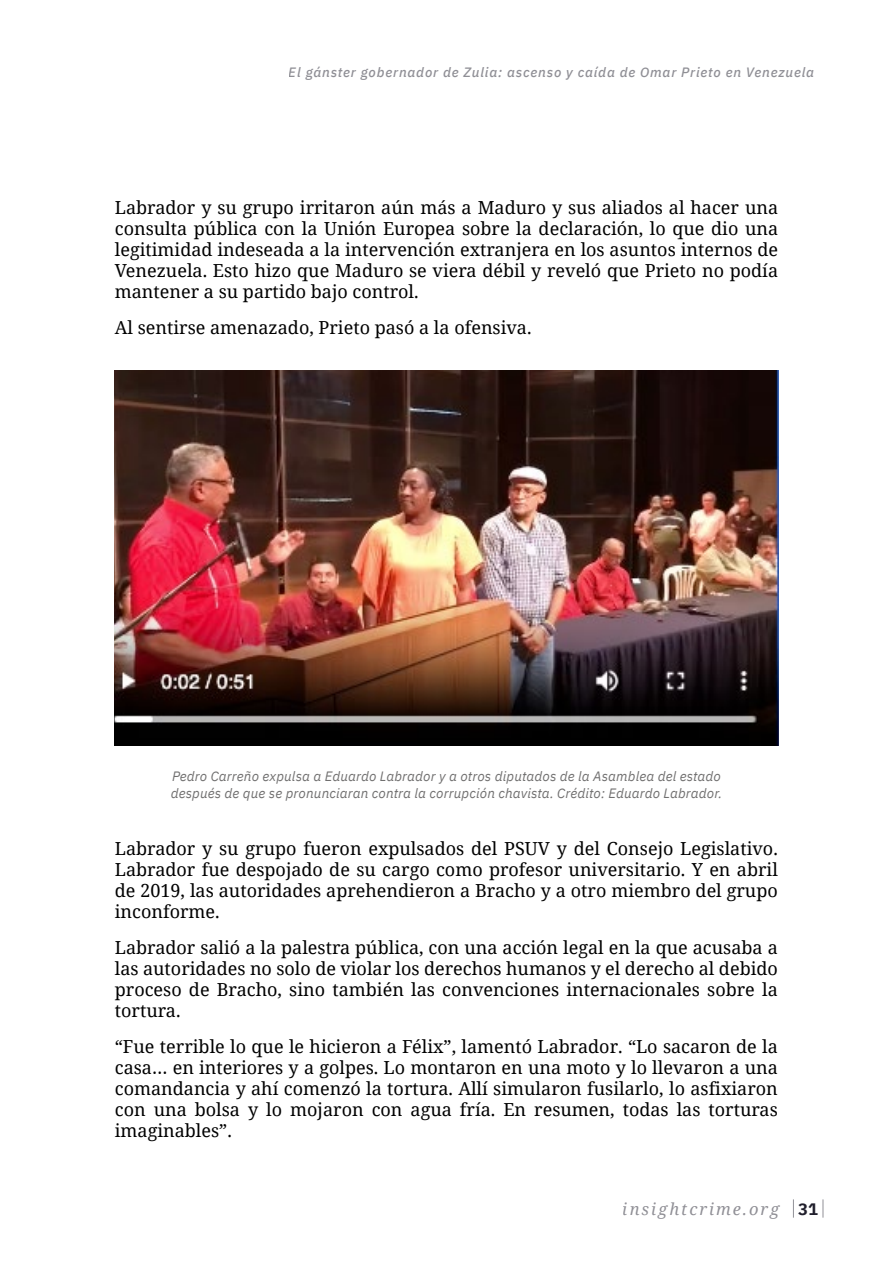
<style>
.page{position:relative;width:893px;height:1263px;background:#fff}
.page>*{position:absolute;margin:0;border:0;box-sizing:border-box;transform-origin:0 0}
.t1{font:18px/21px "Noto Serif";color:#000;text-align:justify}
.t2{font:italic 16.5px "Noto Serif";letter-spacing:.12em;color:#201f2c}
.t3{font:700 16.5px "IBM Plex Sans";color:#201f2c}
.t4{font:italic 13.5px/16.5px "IBM Plex Sans";letter-spacing:.01em;color:#706f6f}
.t5{font:italic 500 13.5px "IBM Plex Sans";letter-spacing:.06em;color:#201f2c}
</style>
<div class="page">
<svg style="left:793px;top:1199px;width:1px;height:18px"></svg>
<svg style="left:823px;top:1199px;width:1px;height:18px"></svg>
<img style="left:115px;top:370px;width:663px;height:375px">
<p class="t5" style="left:289px;top:62px;width:527px">El gánster gobernador de Zulia: ascenso y caída de Omar Prieto en Venezuela</p>
<p class="t1" style="left:115px;top:197px;width:665px">Labrador y su grupo irritaron aún más a Maduro y sus aliados al hacer una consulta pública con la Unión Europea sobre la declaración, lo que dio una legitimidad indeseada a la intervención extranjera en los asuntos internos de Venezuela. Esto hizo que Maduro se viera débil y reveló que Prieto no podía mantener a su partido bajo control.</p>
<p class="t1" style="left:115px;top:317px;width:418px">Al sentirse amenazado, Prieto pasó a la ofensiva.</p>
<p class="t4" style="left:171px;top:767px;width:553px">Pedro Carreño expulsa a Eduardo Labrador y a otros diputados de la Asamblea del estado después de que se pronunciaran contra la corrupción chavista. Crédito: Eduardo Labrador.</p>
<p class="t1" style="left:115px;top:837px;width:665px">Labrador y su grupo fueron expulsados del PSUV y del Consejo Legislativo.<br>Labrador fue despojado de su cargo como profesor universitario. Y en abril de 2019, las autoridades aprehendieron a Bracho y a otro miembro del grupo inconforme.</p>
<p class="t1" style="left:115px;top:936px;width:665px">Labrador salió a la palestra pública, con una acción legal en la que acusaba a las autoridades no solo de violar los derechos humanos y el derecho al debido proceso de Bracho, sino también las convenciones internacionales sobre la tortura.</p>
<p class="t1" style="left:115px;top:1035px;width:665px">“Fue terrible lo que le hicieron a Félix”, lamentó Labrador. “Lo sacaron de la casa… en interiores y a golpes. Lo montaron en una moto y lo llevaron a una comandancia y ahí comenzó la tortura. Allí simularon fusilarlo, lo asfixiaron con una bolsa y lo mojaron con agua fría. En resumen, todas las torturas imaginables”.</p>
<p class="t2" style="left:623px;top:1197px;width:158px">insightcrime.org</p>
<p class="t3" style="left:798px;top:1196px;width:21px">31</p>
</div>
